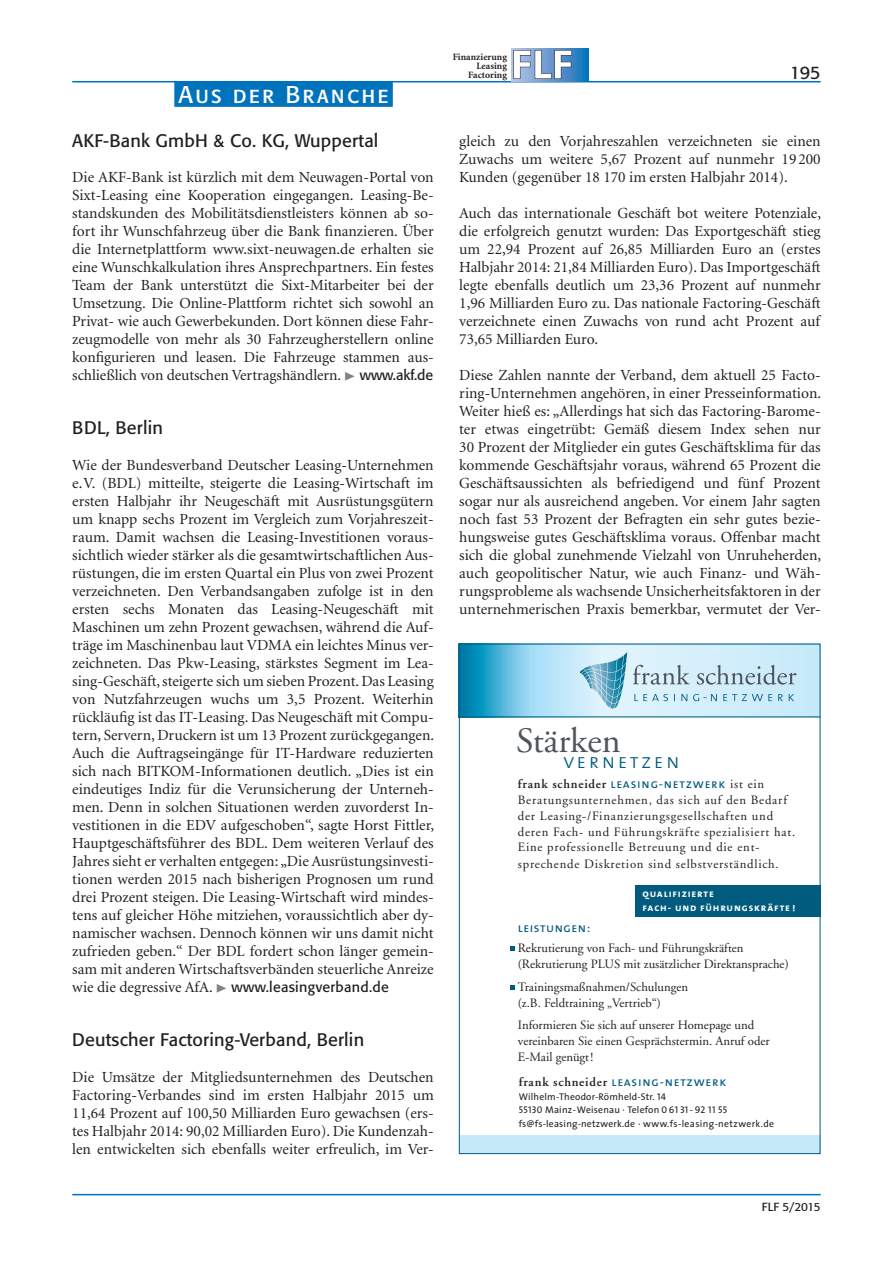
<style>
.page{position:relative;width:893px;height:1263px;background:#fff}
.page>*{position:absolute;margin:0;border:0;box-sizing:border-box;transform-origin:0 0}
.t1{font:35.7px "Adobe Garamond";color:#4d545a}
.t2{font:24px "Formata Regular SC";letter-spacing:.09em;color:#fff}
.t3{font:20.85px "The Sans Light Caps";letter-spacing:.12em;color:#005b7f}
.t4{font:18px "Formata";letter-spacing:.01em;color:#231f20}
.t5{font:15.45px/18px "Minion";color:#231f20;text-align:justify}
.t6{font:14.25px "Formata";letter-spacing:.02em;color:#231f20}
.t7{font:12.75px/16.5px "Adobe Garamond";color:#231f20}
.t8{font:12.75px/15.9px "Adobe Garamond";letter-spacing:.06em;color:#231f20}
.t9{font:12.75px "The Sans Caps";letter-spacing:.06em;color:#005b7f}
.t10{font:12.75px "The Sans Caps";letter-spacing:.035em;color:#005b7f}
.t11{font:11.7px "Formata";letter-spacing:-.02em;color:#231f20}
.t12{font:10.5px/13.5px "The Sans Bold Caps";letter-spacing:.075em;color:#fff}
.t13{font:9.75px/13.5px "The Sans";letter-spacing:.02em;color:#231f20}
.t14{font:700 9.6px/9px "Minion";letter-spacing:.005em;color:#231f20;text-align:right}
.s1{color:#808285}
.s2{font-family:"Formata";font-size:14.25px}
.s3{font-family:"Minion";font-size:15.45px}
.s4{font-family:"Adobe Garamond";font-weight:600;color:#231f20}
.s5{font-family:"Adobe Garamond";color:#231f20}
.s6{font-family:"The Sans Caps"}
</style>
<div class="page">
<hr style="left:72px;top:1194px;width:749px;height:1px;background:#0073bc">
<hr style="left:72px;top:81px;width:749px;height:1px;background:#0073bc">
<div style="left:174px;top:81px;width:219px;height:26px;background:#0073bc"></div>
<div style="left:460px;top:1135px;width:360px;height:19px;background:#c6eafa"></div>
<svg style="left:461px;top:646px;width:357px;height:70px;background:#8ecfe9"></svg>
<svg style="left:579px;top:651px;width:217px;height:61px;background:#bddcea"></svg>
<div style="left:635px;top:885px;width:185px;height:32px;background:#005b7f"></div>
<svg style="left:510px;top:946px;width:5px;height:5px"></svg>
<svg style="left:510px;top:985px;width:5px;height:5px"></svg>
<hr style="left:459px;top:716px;width:361px;height:1px;background:#005b7f">
<svg style="left:511px;top:48px;width:77px;height:33px"></svg>
<svg style="left:513px;top:50px;width:59px;height:29px"></svg>
<h2 class="t2" style="left:179px;top:80px;width:211px">Aus der Branche</h2>
<p class="t4" style="left:72px;top:129px;width:308px">AKF-Bank GmbH &amp; Co. KG, Wuppertal</p>
<p class="t5" style="left:72px;top:168px;width:363px">Die AKF-Bank ist kürzlich mit dem Neuwagen-Portal von Sixt-Leasing eine Kooperation eingegangen. Leasing-Be&shy;standskunden des Mobilitätsdienstleisters können ab so&shy;fort ihr Wunschfahrzeug über die Bank finanzieren. Über die Internetplattform www.sixt-neuwagen.de erhalten sie eine Wunschkalkulation ihres Ansprechpartners. Ein festes Team der Bank unterstützt die Sixt-Mitarbeiter bei der Umsetzung. Die Online-Plattform richtet sich sowohl an Privat- wie auch Gewerbekunden. Dort können diese Fahr&shy;zeugmodelle von mehr als 30 Fahrzeugherstellern online konfigurieren und leasen. Die Fahrzeuge stammen aus&shy;schließlich von deutschen Vertragshändlern. <span class="s1">◆</span> <span class="s2">www.akf.de</span></p>
<p class="t4" style="left:72px;top:416px;width:92px">BDL, Berlin</p>
<p class="t5" style="left:72px;top:456px;width:363px">Wie der Bundesverband Deutscher Leasing-Unternehmen e.V. (BDL) mitteilte, steigerte die Leasing-Wirtschaft im ersten Halbjahr ihr Neugeschäft mit Ausrüstungsgütern um knapp sechs Prozent im Vergleich zum Vorjahreszeit&shy;raum. Damit wachsen die Leasing-Investitionen voraus&shy;sichtlich wieder stärker als die gesamtwirtschaftlichen Aus&shy;rüstungen, die im ersten Quartal ein Plus von zwei Prozent verzeichneten. Den Verbandsangaben zufolge ist in den ersten sechs Monaten das Leasing-Neugeschäft mit Maschinen um zehn Prozent gewachsen, während die Auf&shy;träge im Maschinenbau laut VDMA ein leichtes Minus ver&shy;zeichneten. Das Pkw-Leasing, stärkstes Segment im Lea&shy;sing-Geschäft, steigerte sich um sieben Prozent. Das Leasing von Nutzfahrzeugen wuchs um 3,5 Prozent. Weiterhin rückläufig ist das IT-Leasing. Das Neugeschäft mit Compu&shy;tern, Servern, Druckern ist um 13 Prozent zurückgegangen.<br>Auch die Auftragseingänge für IT-Hardware reduzierten sich nach BITKOM-Informationen deutlich. „Dies ist ein eindeutiges Indiz für die Verunsicherung der Unterneh&shy;men. Denn in solchen Situationen werden zuvorderst In&shy;vestitionen in die EDV aufgeschoben“, sagte Horst Fittler, Hauptgeschäftsführer des BDL. Dem weiteren Verlauf des Jahres sieht er verhalten entgegen: „Die Ausrüstungsinvesti&shy;tionen werden 2015 nach bisherigen Prognosen um rund drei Prozent steigen. Die Leasing-Wirtschaft wird mindes&shy;tens auf gleicher Höhe mitziehen, voraussichtlich aber dy&shy;namischer wachsen. Dennoch können wir uns damit nicht zufrieden geben.“ Der BDL fordert schon länger gemein&shy;sam mit anderen Wirtschaftsverbänden steuerliche Anreize</p>
<p class="t6" style="left:72px;top:978px;width:318px"><span class="s3">wie die degressive AfA.</span> <span class="s1">◆</span> www.leasingverband.de</p>
<p class="t4" style="left:72px;top:1028px;width:293px">Deutscher Factoring-Verband, Berlin</p>
<p class="t5" style="left:72px;top:1068px;width:363px">Die Umsätze der Mitgliedsunternehmen des Deutschen Factoring-Verbandes sind im ersten Halbjahr 2015 um 11,64 Prozent auf 100,50 Milliarden Euro gewachsen (ers&shy;tes Halbjahr 2014: 90,02 Milliarden Euro). Die Kundenzah&shy;len entwickelten sich ebenfalls weiter erfreulich, im Ver-</p>
<p class="t14" style="left:453px;top:53px;width:56px">Finanzierung<br>Leasing<br>Factoring</p>
<p class="t4" style="left:790px;top:61px;width:32px">195</p>
<p class="t5" style="left:459px;top:132px;width:363px">gleich zu den Vorjahreszahlen verzeichneten sie einen Zuwachs um weitere 5,67 Prozent auf nunmehr 19 200<br>Kunden (gegenüber 18 170 im ersten Halbjahr 2014).</p>
<p class="t5" style="left:459px;top:204px;width:363px">Auch das internationale Geschäft bot weitere Potenziale, die erfolgreich genutzt wurden: Das Exportgeschäft stieg um 22,94 Prozent auf 26,85 Milliarden Euro an (erstes Halbjahr 2014: 21,84 Milliarden Euro). Das Importgeschäft legte ebenfalls deutlich um 23,36 Prozent auf nunmehr 1,96 Milliarden Euro zu. Das nationale Factoring-Geschäft verzeichnete einen Zuwachs von rund acht Prozent auf 73,65 Milliarden Euro.</p>
<p class="t5" style="left:459px;top:366px;width:363px">Diese Zahlen nannte der Verband, dem aktuell 25 Facto&shy;ring-Unternehmen angehören, in einer Presseinformation.<br>Weiter hieß es: „Allerdings hat sich das Factoring-Barome&shy;ter etwas eingetrübt: Gemäß diesem Index sehen nur 30 Prozent der Mitglieder ein gutes Geschäftsklima für das kommende Geschäftsjahr voraus, während 65 Prozent die Geschäftsaussichten als befriedigend und fünf Prozent sogar nur als ausreichend angeben. Vor einem Jahr sagten noch fast 53 Prozent der Befragten ein sehr gutes bezie&shy;hungsweise gutes Geschäftsklima voraus. Offenbar macht sich die global zunehmende Vielzahl von Unruheherden, auch geopolitischer Natur, wie auch Finanz- und Wäh&shy;rungsprobleme als wachsende Unsicherheitsfaktoren in der unternehmerischen Praxis bemerkbar, vermutet der Ver-</p>
<h1 class="t1" style="left:516px;top:721px;width:106px">Stärken</h1>
<h3 class="t3" style="left:563px;top:744px;width:118px">vernetzen</h3>
<p class="t9" style="left:518px;top:773px;width:248px"><span class="s4">frank schneider</span> leasing-netzwerk <span class="s5">ist ein</span></p>
<p class="t8" style="left:518px;top:792px;width:279px">Beratungsunternehmen, das sich auf den Bedarf der Leasing-/Finanzierungsgesellschaften und deren Fach- und Führungskräfte spezialisiert hat.<br>Eine professionelle Betreuung und die ent&shy;sprechende Diskretion sind selbstverständlich.</p>
<p class="t12" style="left:642px;top:886px;width:154px">qualifizierte<br>fach- und führungskräfte !</p>
<p class="t10" style="left:518px;top:917px;width:74px">leistungen:</p>
<p class="t7" style="left:518px;top:940px;width:272px">Rekrutierung von Fach- und Führungskräften (Rekrutierung PLUS mit zusätzlicher Direktansprache)</p>
<p class="t7" style="left:518px;top:979px;width:172px">Trainingsmaßnahmen/Schulungen (z.B. Feldtraining „Vertrieb“)</p>
<p class="t7" style="left:518px;top:1017px;width:253px;line-height:15.8px">Informieren Sie sich auf unserer Homepage und vereinbaren Sie einen Gesprächstermin. Anruf oder<br>E-Mail genügt !</p>
<p class="t9" style="left:519px;top:1071px;width:209px"><span class="s4">frank schneider</span> leasing-netzwerk</p>
<p class="t13" style="left:519px;top:1089px;width:257px">Wilhelm-Theodor-Römheld-Str. <span class="s6">14<br>55130</span> Mainz-Weisenau · Telefon <span class="s6">0 61 31 - 92 11 55 </span>fs@fs-leasing-netzwerk.de · www.fs-leasing-netzwerk.de</p>
<p class="t11" style="left:762px;top:1200px;width:60px">FLF 5/2015</p>
</div>
